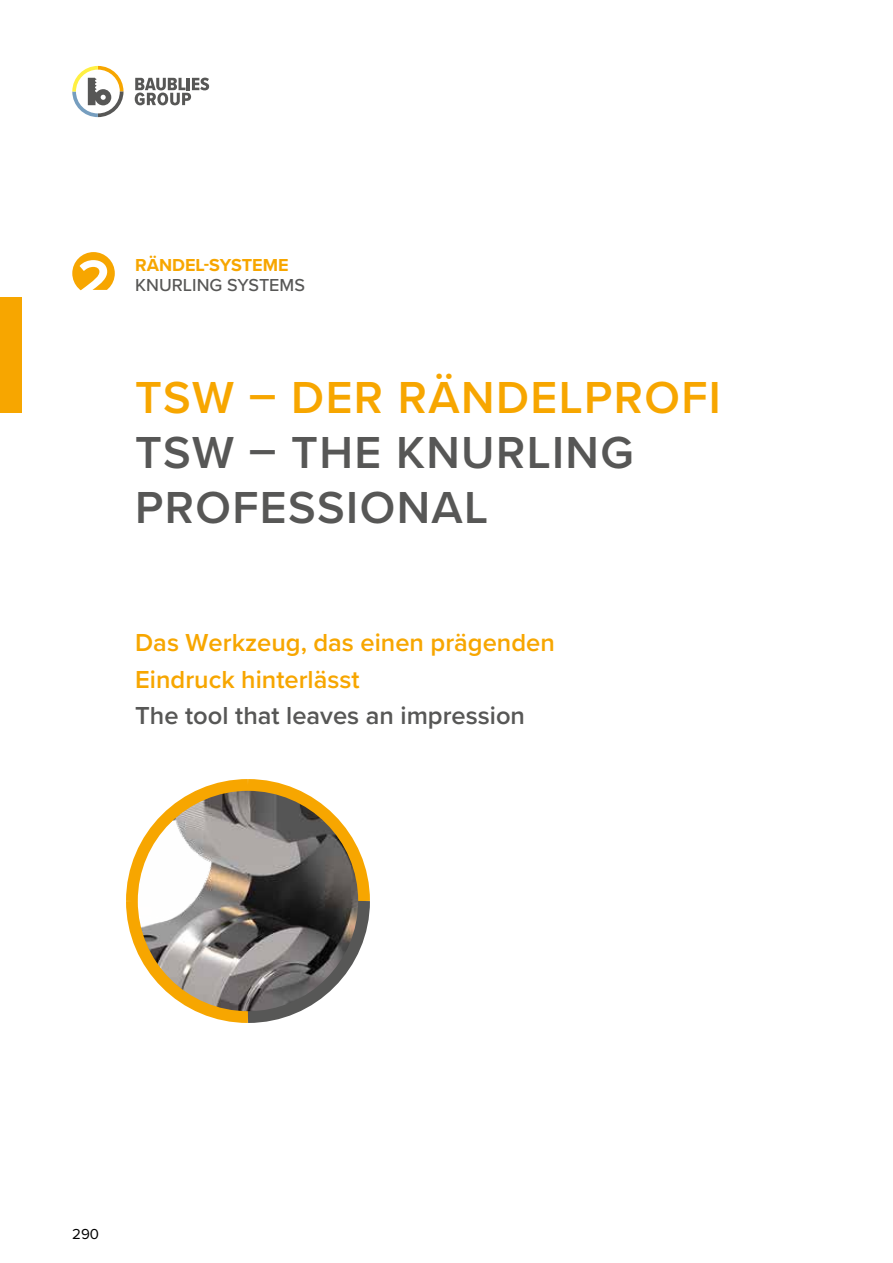
<style>
.page{position:relative;width:893px;height:1263px;background:#fff}
.page>*{position:absolute;margin:0;border:0;box-sizing:border-box;transform-origin:0 0}
.t1{font:700 54px "Proxima Nova";color:#fff}
.t2{font:600 46.5px/54.9px "Proxima Nova";letter-spacing:.03em;color:#575756}
.t3{font:600 46.5px "Proxima Nova";letter-spacing:.03em;color:#f7a600}
.t4{font:600 25.5px/36.6px "Proxima Nova";color:#f7a600}
.t5{font:600 25.5px "Proxima Nova";color:#575756}
.t6{font:500 18px "Proxima Nova";color:#575756}
.t7{font:700 18px "Proxima Nova";color:#f7a600}
.t8{font:15px "Proxima Nova";color:#000}
</style>
<div class="page">
<svg style="left:72px;top:66px;width:51px;height:51px"></svg>
<svg style="left:135px;top:78px;width:74px;height:27px"></svg>
<div style="left:72px;top:252px;width:43px;height:43px;background:#f7a600;border-radius:50%"></div>
<svg style="left:126px;top:779px;width:244px;height:244px"></svg>
<div style="left:0;top:298px;width:21px;height:115px;background:#f7a600"></div>
<h1 class="t1" style="left:78px;top:238px;width:34px">2</h1>
<p class="t7" style="left:135px;top:252px;width:155px">RÄNDEL-SYSTEME</p>
<p class="t6" style="left:135px;top:271px;width:171px">KNURLING SYSTEMS</p>
<h2 class="t3" style="left:135px;top:363px;width:587px">TSW – DER RÄNDELPROFI</h2>
<h2 class="t2" style="left:135px;top:424px;width:500px">TSW – THE KNURLING<br>PROFESSIONAL</h2>
<p class="t4" style="left:135px;top:623px;width:421px">Das Werkzeug, das einen prägenden<br>Eindruck hinterlässt</p>
<p class="t5" style="left:135px;top:697px;width:391px">The tool that leaves an impression</p>
<p class="t8" style="left:72px;top:1222px;width:28px">290</p>
</div>
